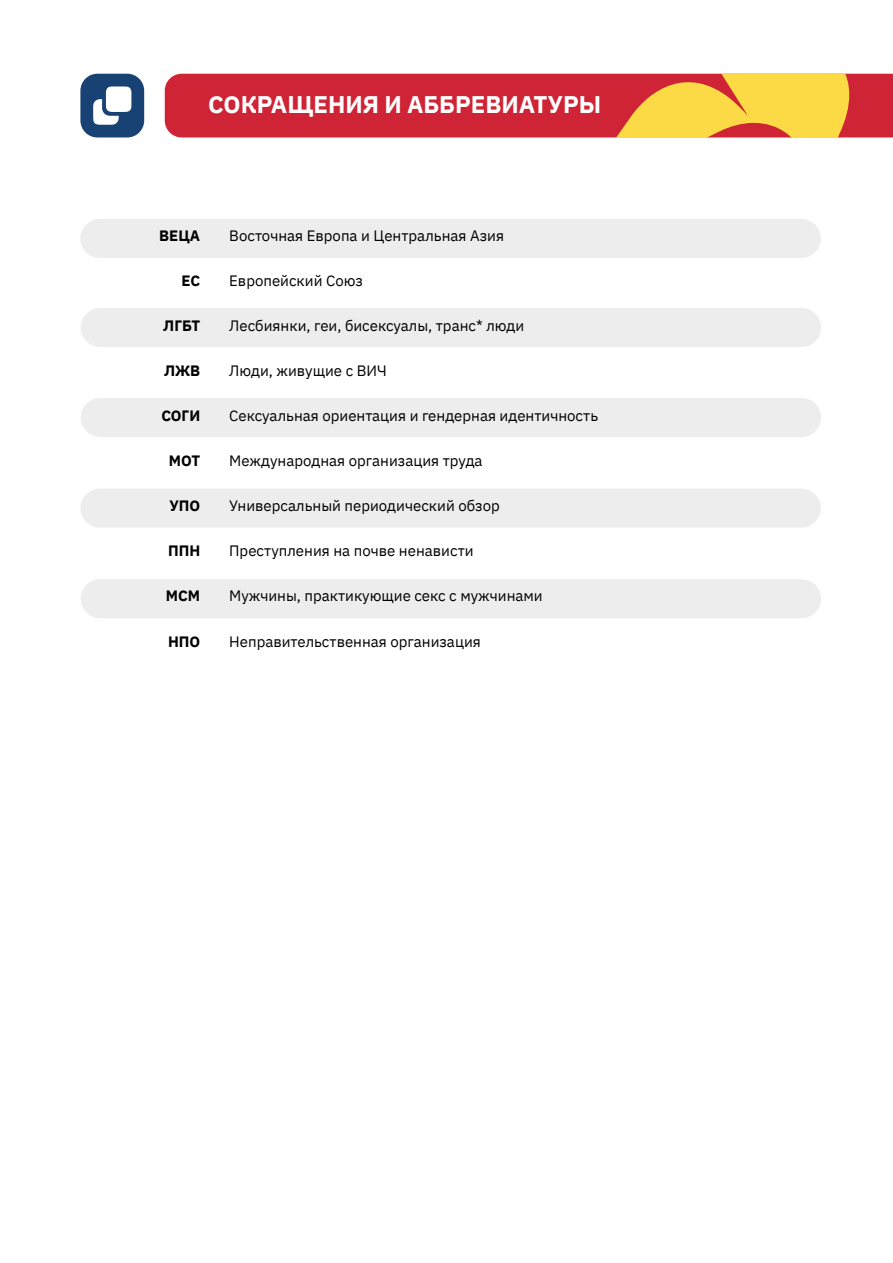
<style>
.page{position:relative;width:893px;height:1263px;background:#fff}
.page>*{position:absolute;margin:0;border:0;box-sizing:border-box;transform-origin:0 0}
.t1{font:700 24px "IBM Plex Sans";color:#fff}
.t2{font:15px "IBM Plex Sans";color:#000}
.t3{font:700 15px "IBM Plex Sans";color:#000}
</style>
<div class="page">
<div style="left:165px;top:74px;width:425px;height:63px;background:#cf2336"></div>
<svg style="left:590px;top:74px;width:303px;height:64px;background:#e98f3f"></svg>
<div style="left:80px;top:219px;width:741px;height:39px;background:#ededed;border-radius:19px"></div>
<div style="left:81px;top:308px;width:740px;height:39px;background:#ededed;border-radius:19px"></div>
<div style="left:81px;top:398px;width:740px;height:39px;background:#ededed;border-radius:19px"></div>
<div style="left:80px;top:489px;width:741px;height:39px;background:#ededed;border-radius:19px"></div>
<div style="left:81px;top:579px;width:740px;height:39px;background:#ededed;border-radius:19px"></div>
<div style="left:80px;top:74px;width:64px;height:63px;background:#184174;border-radius:17px"></div>
<svg style="left:93px;top:86px;width:38px;height:39px"></svg>
<h1 class="t1" style="left:208px;top:85px;width:394px">СОКРАЩЕНИЯ И АББРЕВИАТУРЫ</h1>
<p class="t3" style="left:159px;top:224px;width:42px">ВЕЦА</p>
<p class="t3" style="left:181px;top:269px;width:20px">ЕС</p>
<p class="t3" style="left:163px;top:314px;width:38px">ЛГБТ</p>
<p class="t3" style="left:164px;top:359px;width:38px">ЛЖВ</p>
<p class="t3" style="left:161px;top:404px;width:40px">СОГИ</p>
<p class="t3" style="left:169px;top:449px;width:33px">МОТ</p>
<p class="t3" style="left:169px;top:494px;width:32px">УПО</p>
<p class="t3" style="left:168px;top:539px;width:34px">ППН</p>
<p class="t3" style="left:166px;top:584px;width:36px">МСМ</p>
<p class="t3" style="left:168px;top:629px;width:34px">НПО</p>
<p class="t2" style="left:229px;top:225px;width:276px">Восточная Европа и Центральная Азия</p>
<p class="t2" style="left:229px;top:270px;width:135px">Европейский Союз</p>
<p class="t2" style="left:229px;top:315px;width:297px">Лесбиянки, геи, бисексуалы, транс* люди</p>
<p class="t2" style="left:229px;top:360px;width:159px">Люди, живущие с ВИЧ</p>
<p class="t2" style="left:229px;top:405px;width:370px">Сексуальная ориентация и гендерная идентичность</p>
<p class="t2" style="left:229px;top:450px;width:255px">Международная организация труда</p>
<p class="t2" style="left:229px;top:495px;width:272px">Универсальный периодический обзор</p>
<p class="t2" style="left:229px;top:540px;width:246px">Преступления на почве ненависти</p>
<p class="t2" style="left:229px;top:585px;width:315px">Мужчины, практикующие секс с мужчинами</p>
<p class="t2" style="left:229px;top:630px;width:253px">Неправительственная организация</p>
</div>
